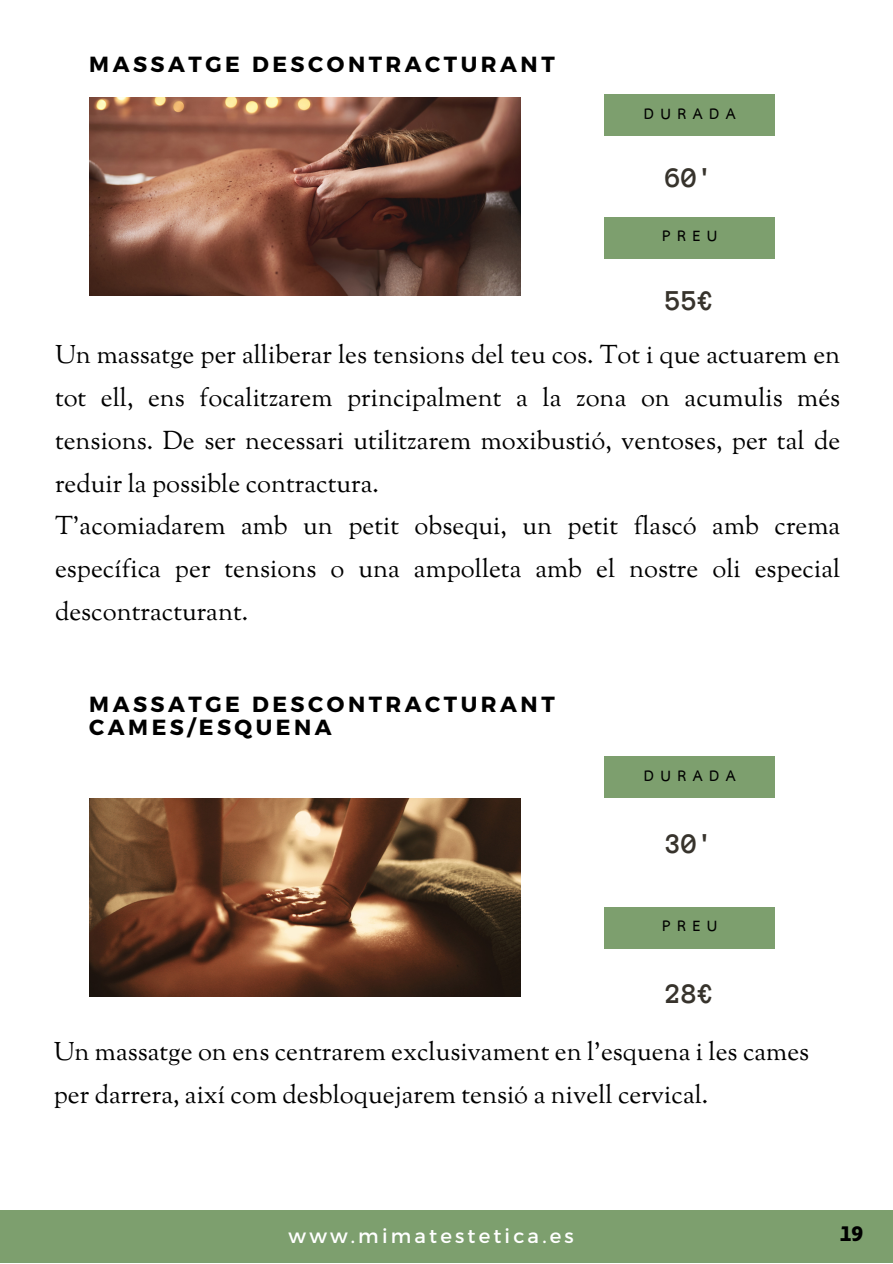
<style>
.page{position:relative;width:893px;height:1264px;background:#fff}
.page>*{position:absolute;margin:0;border:0;box-sizing:border-box;transform-origin:0 0}
.t1{font:700 29.4px "Anonymous Pro";color:#37332c}
.t2{font:25.5px/42.8px "Sorts Mill Goudy";color:#000;text-align:justify}
.t3{font:24px "RTL Media Pro Bold";color:#000}
.t4{font:700 21.9px/22.5px "Montserrat";letter-spacing:.16em;color:#000}
.t5{font:700 21.9px "TH Sarabun New";letter-spacing:.3em;color:#000}
.t6{font:19.65px "Montserrat";letter-spacing:.16em;color:#fff}
</style>
<div class="page">
<img style="left:89px;top:98px;width:431px;height:198px">
<div style="left:604px;top:94px;width:171px;height:42px;background:#7d9f6e"></div>
<div style="left:604px;top:217px;width:171px;height:41px;background:#7d9f6e"></div>
<div style="left:0;top:1209px;width:892px;height:53px;background:#7d9f6e"></div>
<img style="left:89px;top:798px;width:431px;height:198px">
<div style="left:604px;top:756px;width:171px;height:42px;background:#7d9f6e"></div>
<div style="left:604px;top:906px;width:171px;height:42px;background:#7d9f6e"></div>
<p class="t4" style="left:89px;top:52px;width:467px">MASSATGE DESCONTRACTURANT</p>
<p class="t5" style="left:643px;top:101px;width:93px">DURADA</p>
<p class="t1" style="left:665px;top:163px;width:50px">60'</p>
<p class="t5" style="left:662px;top:223px;width:57px">PREU</p>
<p class="t1" style="left:665px;top:285px;width:50px">55€</p>
<p class="t2" style="left:55px;top:336px;width:786px">Un massatge per alliberar les tensions del teu cos. Tot i que actuarem en tot ell, ens focalitzarem principalment a la zona on acumulis més tensions. De ser necessari utilitzarem moxibustió, ventoses, per tal de reduir la possible contractura.</p>
<p class="t2" style="left:55px;top:507px;width:786px">T’acomiadarem amb un petit obsequi, un petit flascó amb crema específica per tensions o una ampolleta amb el nostre oli especial descontracturant.</p>
<p class="t4" style="left:89px;top:692px;width:467px">MASSATGE DESCONTRACTURANT<br>CAMES/ESQUENA</p>
<p class="t5" style="left:643px;top:763px;width:93px">DURADA</p>
<p class="t1" style="left:665px;top:828px;width:50px">30'</p>
<p class="t5" style="left:662px;top:913px;width:57px">PREU</p>
<p class="t1" style="left:665px;top:978px;width:50px">28€</p>
<p class="t2" style="left:54px;top:1032px;width:757px">Un massatge on ens centrarem exclusivament en l’esquena i les cames per darrera, així com desbloquejarem tensió a nivell cervical.</p>
<p class="t6" style="left:288px;top:1222px;width:287px">www.mimatestetica.es</p>
<p class="t3" style="left:839px;top:1224px;width:25px">19</p>
</div>
